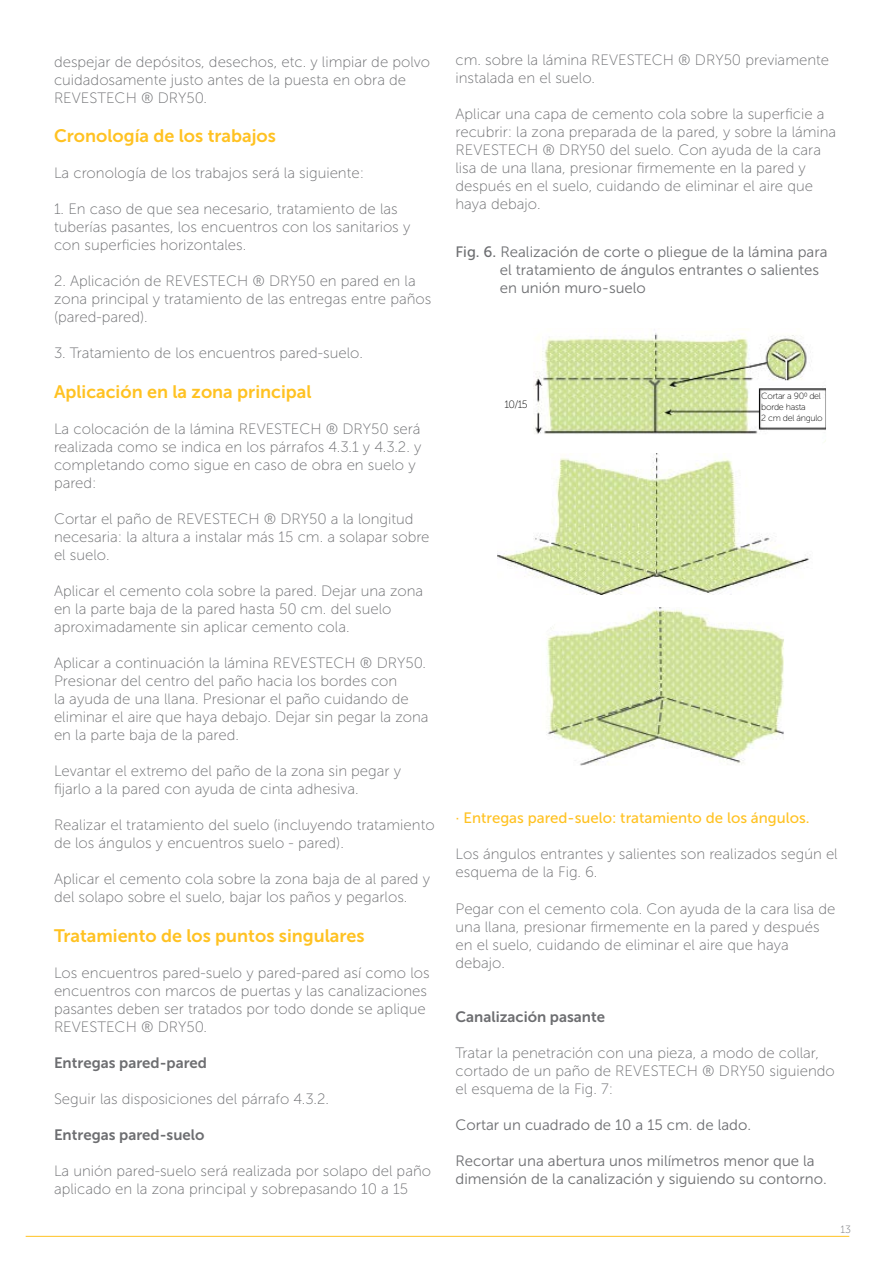
<style>
.page{position:relative;width:893px;height:1263px;background:#fff}
.page>*{position:absolute;margin:0;border:0;box-sizing:border-box;transform-origin:0 0}
.t1{font:18px "Museo Sans 700";color:#ffc222}
.t2{font:15px/18px "Museo Sans 100";color:#6d6e71}
.t3{font:15px/18px "Museo Sans 300";color:#6d6e71}
.t4{font:15px "Museo Sans 700";color:#6d6e71}
.t5{font:15px "Museo Sans 500";color:#ffc222}
.t6{font:10.65px "Museo Sans 100";color:#000}
.t7{font:10.5px "Museo Sans 100";color:#6d6e71}
.t8{font:8.85px/10.6px "Museo Sans 100";letter-spacing:-.03em;color:#000}
.s1{font-family:"Museo Sans 500"}
</style>
<div class="page">
<hr style="left:26px;top:1236px;width:823px;height:1px;background:#ffc222">
<img style="left:533px;top:333px;width:293px;height:121px">
<img style="left:497px;top:454px;width:312px;height:140px">
<img style="left:547px;top:607px;width:237px;height:158px">
<p class="t2" style="left:54px;top:53px;width:378px">despejar de depósitos, desechos, etc. y limpiar de polvo cuidadosamente justo antes de la puesta en obra de<br>REVESTECH ® DRY50.</p>
<p class="t1" style="left:54px;top:126px;width:224px">Cronología de los trabajos</p>
<p class="t2" style="left:54px;top:164px;width:312px">La cronología de los trabajos será la siguiente:</p>
<p class="t2" style="left:54px;top:200px;width:358px">1. En caso de que sea necesario, tratamiento de las tuberías pasantes, los encuentros con los sanitarios y con superficies horizontales.</p>
<p class="t2" style="left:54px;top:272px;width:379px">2. Aplicación de REVESTECH ® DRY50 en pared en la zona principal y tratamiento de las entregas entre paños (pared-pared).</p>
<p class="t2" style="left:54px;top:344px;width:311px">3. Tratamiento de los encuentros pared-suelo.</p>
<p class="t1" style="left:54px;top:382px;width:259px">Aplicación en la zona principal</p>
<p class="t2" style="left:54px;top:420px;width:369px">La colocación de la lámina REVESTECH ® DRY50 será realizada como se indica en los párrafos 4.3.1 y 4.3.2. y completando como sigue en caso de obra en suelo y pared:</p>
<p class="t2" style="left:54px;top:510px;width:377px">Cortar el paño de REVESTECH ® DRY50 a la longitud necesaria: la altura a instalar más 15 cm. a solapar sobre el suelo.</p>
<p class="t2" style="left:54px;top:582px;width:371px">Aplicar el cemento cola sobre la pared. Dejar una zona en la parte baja de la pared hasta 50 cm. del suelo aproximadamente sin aplicar cemento cola.</p>
<p class="t2" style="left:54px;top:654px;width:376px">Aplicar a continuación la lámina REVESTECH ® DRY50.<br>Presionar del centro del paño hacia los bordes con<br>la ayuda de una llana. Presionar el paño cuidando de eliminar el aire que haya debajo. Dejar sin pegar la zona en la parte baja de la pared.</p>
<p class="t2" style="left:54px;top:762px;width:349px">Levantar el extremo del paño de la zona sin pegar y fijarlo a la pared con ayuda de cinta adhesiva.</p>
<p class="t2" style="left:54px;top:816px;width:382px">Realizar el tratamiento del suelo (incluyendo tratamiento de los ángulos y encuentros suelo - pared).</p>
<p class="t2" style="left:54px;top:870px;width:378px">Aplicar el cemento cola sobre la zona baja de al pared y del solapo sobre el suelo, bajar los paños y pegarlos.</p>
<p class="t1" style="left:54px;top:925px;width:312px">Tratamiento de los puntos singulares</p>
<p class="t2" style="left:54px;top:963px;width:377px">Los encuentros pared-suelo y pared-pared así como los encuentros con marcos de puertas y las canalizaciones pasantes deben ser tratados por todo donde se aplique REVESTECH ® DRY50.</p>
<p class="t4" style="left:54px;top:1054px;width:155px">Entregas pared-pared</p>
<p class="t2" style="left:54px;top:1089px;width:276px">Seguir las disposiciones del párrafo 4.3.2.</p>
<p class="t4" style="left:54px;top:1126px;width:152px">Entregas pared-suelo</p>
<p class="t2" style="left:54px;top:1161px;width:379px">La unión pared-suelo será realizada por solapo del paño aplicado en la zona principal y sobrepasando 10 a 15</p>
<p class="t2" style="left:455px;top:51px;width:375px">cm. sobre la lámina REVESTECH ® DRY50 previamente instalada en el suelo.</p>
<p class="t2" style="left:455px;top:105px;width:382px">Aplicar una capa de cemento cola sobre la superficie a recubrir: la zona preparada de la pared, y sobre la lámina REVESTECH ® DRY50 del suelo. Con ayuda de la cara lisa de una llana, presionar firmemente en la pared y después en el suelo, cuidando de eliminar el aire que haya debajo.</p>
<p class="t3" style="left:500px;top:243px;width:329px;text-indent:-44px"><span class="s1">Fig. 6.</span> Realización de corte o pliegue de la lámina para el tratamiento de ángulos entrantes o salientes en unión muro-suelo</p>
<p class="t6" style="left:504px;top:399px;width:25px">10/15</p>
<p class="t8" style="left:761px;top:391px;width:63px">Cortar a 900 del borde hasta<br>2 cm del ángulo</p>
<p class="t5" style="left:455px;top:810px;width:356px">· Entregas pared-suelo: tratamiento de los ángulos.</p>
<p class="t2" style="left:455px;top:845px;width:384px">Los ángulos entrantes y salientes son realizados según el esquema de la Fig. 6.</p>
<p class="t2" style="left:455px;top:899px;width:381px">Pegar con el cemento cola. Con ayuda de la cara lisa de una llana, presionar firmemente en la pared y después en el suelo, cuidando de eliminar el aire que haya debajo.</p>
<p class="t4" style="left:455px;top:1008px;width:151px">Canalización pasante</p>
<p class="t2" style="left:455px;top:1043px;width:381px">Tratar la penetración con una pieza, a modo de collar, cortado de un paño de REVESTECH ® DRY50 siguiendo el esquema de la Fig. 7:</p>
<p class="t3" style="left:455px;top:1115px;width:297px">Cortar un cuadrado de 10 a 15 cm. de lado.</p>
<p class="t3" style="left:455px;top:1151px;width:373px">Recortar una abertura unos milímetros menor que la dimensión de la canalización y siguiendo su contorno.</p>
<p class="t7" style="left:841px;top:1224px;width:12px">13</p>
</div>
